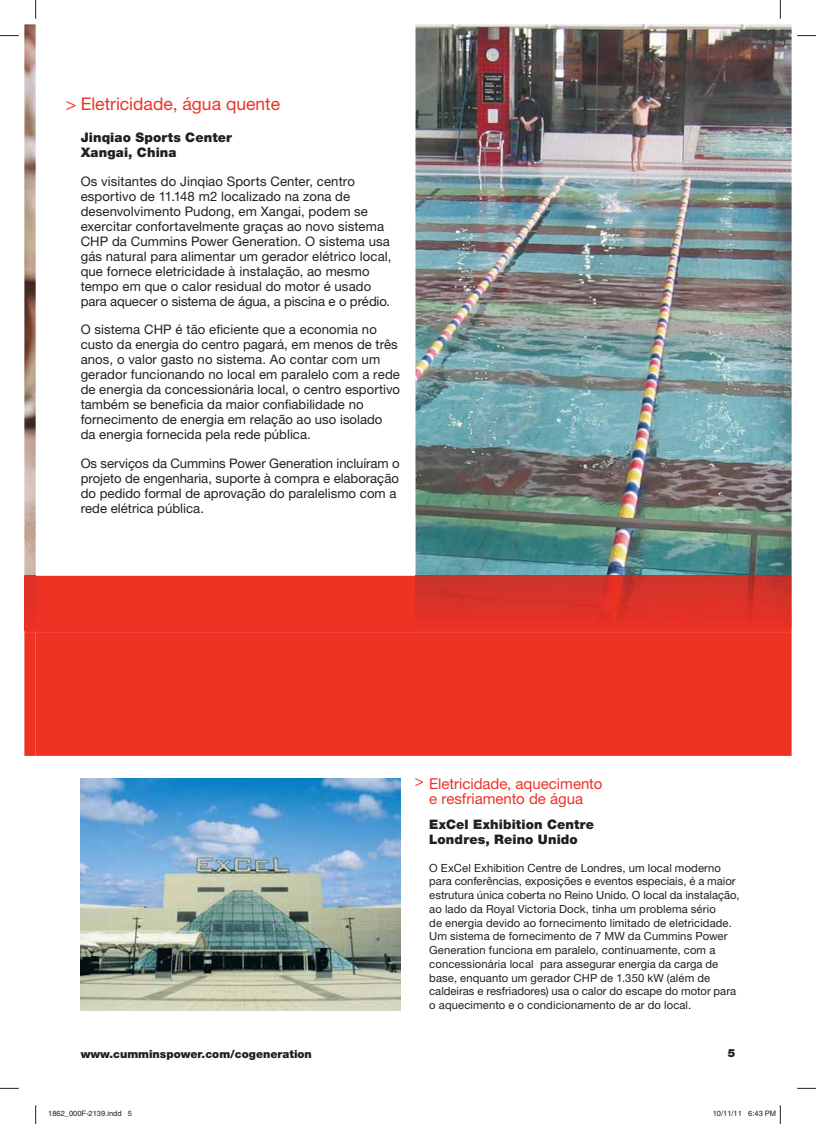
<style>
.page{position:relative;width:816px;height:1124px;background:#fff}
.page>*{position:absolute;margin:0;border:0;box-sizing:border-box;transform-origin:0 0}
.t1{font:17.5px "Helvetica Neue LT";color:#ee3224}
.t2{font:15px/15px "Helvetica Neue LT";letter-spacing:-.005em;color:#ee3224}
.t3{font:13.12px/15px "Helvetica Neue LT";letter-spacing:.005em;color:#231f20}
.t4{font:900 13.12px/15px "Helvetica Neue LT";letter-spacing:.01em;color:#231f20}
.t5{font:11.25px/13.8px "Helvetica Neue LT";letter-spacing:.01em;color:#231f20}
.t6{font:900 11.25px "Helvetica Neue LT";color:#231f20}
.t7{font:7.5px "Helvetica";color:#231f20}
</style>
<div class="page">
<img style="left:24px;top:24px;width:12px;height:552px">
<svg style="left:24px;top:632px;width:12px;height:124px"></svg>
<div style="left:24px;top:576px;width:391px;height:56px;background:#ee3224"></div>
<img style="left:24px;top:576px;width:12px;height:54px">
<img style="left:415px;top:24px;width:376px;height:552px">
<div style="left:36px;top:627px;width:755px;height:129px;background:#ee3224"></div>
<img style="left:415px;top:576px;width:376px;height:51px">
<img style="left:81px;top:778px;width:319px;height:233px">
<svg style="left:0;top:35px;width:19px;height:1px"></svg>
<svg style="left:797px;top:35px;width:18px;height:1px"></svg>
<svg style="left:0;top:1087px;width:19px;height:2px"></svg>
<svg style="left:797px;top:1087px;width:18px;height:2px"></svg>
<svg style="left:35px;top:0;width:1px;height:19px"></svg>
<svg style="left:35px;top:1105px;width:1px;height:19px"></svg>
<svg style="left:779px;top:0;width:2px;height:19px"></svg>
<svg style="left:779px;top:1105px;width:2px;height:19px"></svg>
<h1 class="t1" style="left:66px;top:98px;width:216px">&gt; Eletricidade, água quente</h1>
<p class="t4" style="left:81px;top:131px;width:153px">Jinqiao Sports Center<br>Xangai, China</p>
<p class="t3" style="left:81px;top:175px;width:312px">Os visitantes do Jinqiao Sports Center, centro esportivo de 11.148 m2 localizado na zona de desenvolvimento Pudong, em Xangai, podem se exercitar confortavelmente graças ao novo sistema CHP da Cummins Power Generation. O sistema usa gás natural para alimentar um gerador elétrico local, que fornece eletricidade à instalação, ao mesmo tempo em que o calor residual do motor é usado para aquecer o sistema de água, a piscina e o prédio.</p>
<p class="t3" style="left:81px;top:323px;width:321px">O sistema CHP é tão eficiente que a economia no custo da energia do centro pagará, em menos de três anos, o valor gasto no sistema. Ao contar com um gerador funcionando no local em paralelo com a rede de energia da concessionária local, o centro esportivo também se beneficia da maior confiabilidade no fornecimento de energia em relação ao uso isolado da energia fornecida pela rede pública.</p>
<p class="t3" style="left:81px;top:457px;width:320px">Os serviços da Cummins Power Generation incluíram o projeto de engenharia, suporte à compra e elaboração do pedido formal de aprovação do paralelismo com a rede elétrica pública.</p>
<p class="t2" style="left:429px;top:778px;width:174px">Eletricidade, aquecimento e resfriamento de água</p>
<p class="t4" style="left:429px;top:818px;width:166px">ExCel Exhibition Centre<br>Londres, Reino Unido</p>
<p class="t5" style="left:429px;top:862px;width:311px">O ExCel Exhibition Centre de Londres, um local moderno para conferências, exposições e eventos especiais, é a maior estrutura única coberta no Reino Unido. O local da instalação, ao lado da Royal Victoria Dock, tinha um problema sério<br>de energia devido ao fornecimento limitado de eletricidade.<br>Um sistema de fornecimento de 7 MW da Cummins Power Generation funciona em paralelo, continuamente, com a concessionária local para assegurar energia da carga de base, enquanto um gerador CHP de 1.350 kW (além de caldeiras e resfriadores) usa o calor do escape do motor para o aquecimento e o condicionamento de ar do local.</p>
<p class="t2" style="left:415px;top:775px;width:11px">&gt;</p>
<p class="t6" style="left:81px;top:1050px;width:233px">www.cumminspower.com/cogeneration</p>
<p class="t6" style="left:727px;top:1049px;width:9px">5</p>
<p class="t7" style="left:48px;top:1111px;width:85px">1862_000F-2139.indd 5</p>
<p class="t7" style="left:712px;top:1111px;width:65px">10/11/11 6:43 PM</p>
</div>
